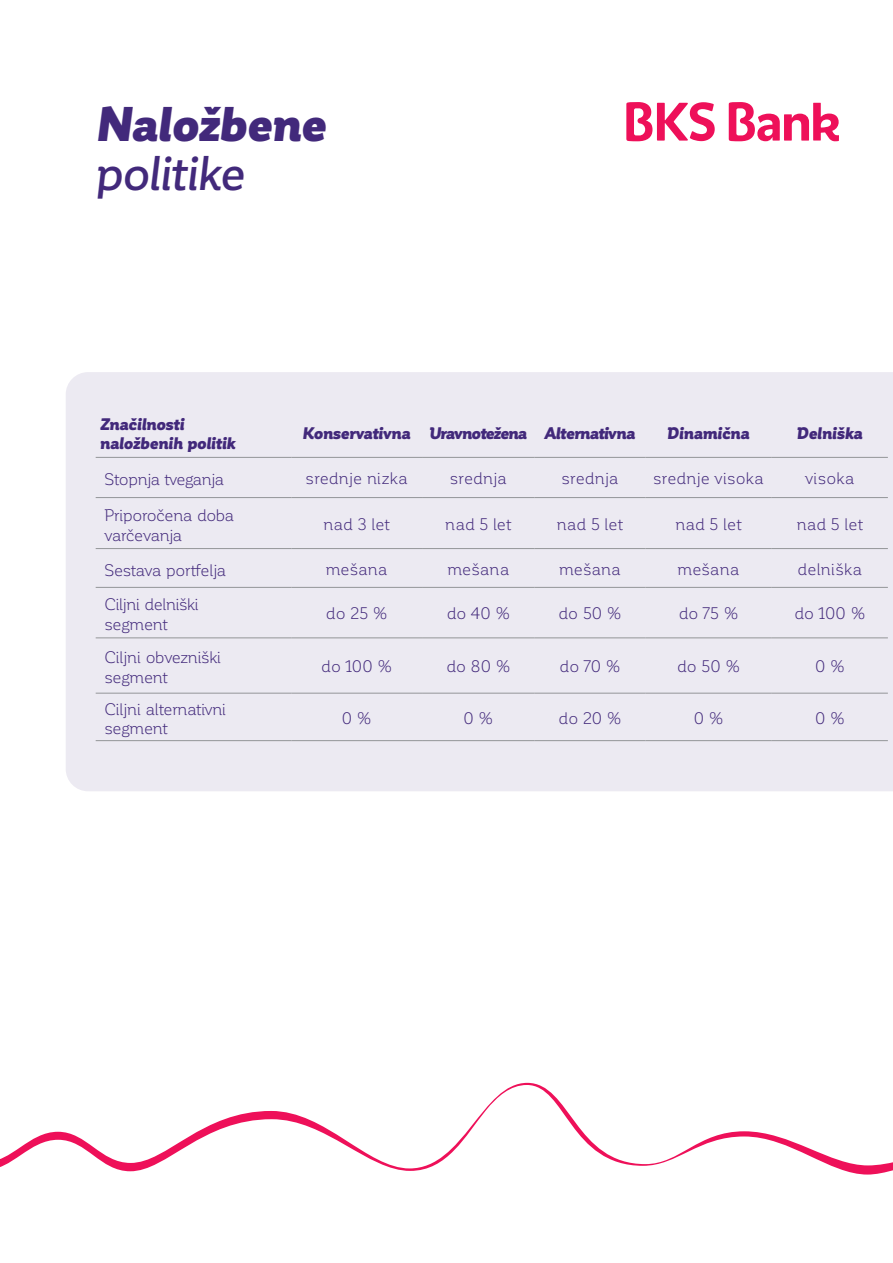
<style>
.page{position:relative;width:893px;height:1263px;background:#fff}
.page>*{position:absolute;margin:0;border:0;box-sizing:border-box;transform-origin:0 0}
.t1{font:italic 900 48px "Corporative";letter-spacing:-.02em;color:#42297b}
.t2{font:italic 500 48px "Corporative";letter-spacing:-.01em;color:#42297b}
.t3{font:16.5px/19.8px "Corporative";color:#42297b}
.t4{font:italic 900 16.5px/19.8px "Corporative";letter-spacing:-.025em;color:#42297b}
.t5{font:16.5px "Corporative";letter-spacing:-.025em;color:#42297b}
.t6{font:16.5px "Corporative";letter-spacing:-.035em;color:#42297b}
.t7{font:italic 900 16.5px "Corporative";letter-spacing:-.05em;color:#42297b}
</style>
<div class="page">
<svg style="left:626px;top:102px;width:213px;height:39px"></svg>
<div style="left:66px;top:372px;width:827px;height:419px;background:#eceaf2"></div>
<hr style="left:96px;top:457px;width:195px;height:1px;background:#939598">
<hr style="left:291px;top:457px;width:131px;height:1px;background:#939598">
<hr style="left:422px;top:457px;width:113px;height:1px;background:#939598">
<hr style="left:535px;top:457px;width:110px;height:1px;background:#939598">
<hr style="left:645px;top:457px;width:127px;height:1px;background:#939598">
<hr style="left:772px;top:457px;width:116px;height:1px;background:#939598">
<hr style="left:96px;top:497px;width:195px;height:1px;background:#939598">
<hr style="left:291px;top:497px;width:131px;height:1px;background:#939598">
<hr style="left:422px;top:497px;width:113px;height:1px;background:#939598">
<hr style="left:535px;top:497px;width:110px;height:1px;background:#939598">
<hr style="left:645px;top:497px;width:127px;height:1px;background:#939598">
<hr style="left:772px;top:497px;width:116px;height:1px;background:#939598">
<hr style="left:96px;top:548px;width:195px;height:1px;background:#939598">
<hr style="left:291px;top:548px;width:131px;height:1px;background:#939598">
<hr style="left:422px;top:548px;width:113px;height:1px;background:#939598">
<hr style="left:535px;top:548px;width:110px;height:1px;background:#939598">
<hr style="left:645px;top:548px;width:127px;height:1px;background:#939598">
<hr style="left:772px;top:548px;width:116px;height:1px;background:#939598">
<hr style="left:96px;top:587px;width:195px;height:1px;background:#939598">
<hr style="left:291px;top:587px;width:131px;height:1px;background:#939598">
<hr style="left:422px;top:587px;width:113px;height:1px;background:#939598">
<hr style="left:535px;top:587px;width:110px;height:1px;background:#939598">
<hr style="left:645px;top:587px;width:127px;height:1px;background:#939598">
<hr style="left:772px;top:587px;width:116px;height:1px;background:#939598">
<hr style="left:96px;top:638px;width:195px;height:1px;background:#939598">
<hr style="left:291px;top:638px;width:131px;height:1px;background:#939598">
<hr style="left:422px;top:638px;width:113px;height:1px;background:#939598">
<hr style="left:535px;top:638px;width:110px;height:1px;background:#939598">
<hr style="left:645px;top:638px;width:127px;height:1px;background:#939598">
<hr style="left:772px;top:638px;width:116px;height:1px;background:#939598">
<hr style="left:96px;top:693px;width:195px;height:1px;background:#939598">
<hr style="left:291px;top:693px;width:131px;height:1px;background:#939598">
<hr style="left:422px;top:693px;width:113px;height:1px;background:#939598">
<hr style="left:535px;top:693px;width:110px;height:1px;background:#939598">
<hr style="left:645px;top:693px;width:127px;height:1px;background:#939598">
<hr style="left:772px;top:693px;width:116px;height:1px;background:#939598">
<hr style="left:96px;top:740px;width:195px;height:1px;background:#939598">
<hr style="left:291px;top:740px;width:131px;height:1px;background:#939598">
<hr style="left:422px;top:740px;width:113px;height:1px;background:#939598">
<hr style="left:535px;top:740px;width:110px;height:1px;background:#939598">
<hr style="left:645px;top:740px;width:127px;height:1px;background:#939598">
<hr style="left:772px;top:740px;width:116px;height:1px;background:#939598">
<svg style="left:0;top:1083px;width:893px;height:92px"></svg>
<p class="t1" style="left:96px;top:97px;width:232px">Naložbene</p>
<p class="t2" style="left:96px;top:147px;width:151px">politike</p>
<p class="t4" style="left:100px;top:414px;width:137px">Značilnosti naložbenih politik</p>
<p class="t4" style="left:302px;top:424px;width:110px">Konservativna</p>
<p class="t7" style="left:429px;top:424px;width:100px">Uravnotežena</p>
<p class="t4" style="left:544px;top:424px;width:92px">Alternativna</p>
<p class="t4" style="left:667px;top:424px;width:84px">Dinamična</p>
<p class="t4" style="left:797px;top:424px;width:68px">Delniška</p>
<p class="t5" style="left:105px;top:471px;width:121px">Stopnja tveganja</p>
<p class="t3" style="left:306px;top:469px;width:104px">srednje nizka</p>
<p class="t3" style="left:450px;top:469px;width:58px">srednja</p>
<p class="t3" style="left:562px;top:469px;width:58px">srednja</p>
<p class="t3" style="left:653px;top:469px;width:112px">srednje visoka</p>
<p class="t3" style="left:805px;top:469px;width:51px">visoka</p>
<p class="t5" style="left:105px;top:506px;width:131px">Priporočena doba</p>
<p class="t5" style="left:105px;top:526px;width:79px">varčevanja</p>
<p class="t3" style="left:323px;top:514px;width:68px">nad 3 let</p>
<p class="t3" style="left:445px;top:514px;width:68px">nad 5 let</p>
<p class="t3" style="left:557px;top:514px;width:68px">nad 5 let</p>
<p class="t3" style="left:675px;top:514px;width:68px">nad 5 let</p>
<p class="t3" style="left:797px;top:514px;width:68px">nad 5 let</p>
<p class="t3" style="left:105px;top:560px;width:123px">Sestava portfelja</p>
<p class="t3" style="left:326px;top:559px;width:63px">mešana</p>
<p class="t3" style="left:447px;top:559px;width:63px">mešana</p>
<p class="t3" style="left:559px;top:559px;width:63px">mešana</p>
<p class="t3" style="left:678px;top:559px;width:63px">mešana</p>
<p class="t3" style="left:798px;top:559px;width:66px">delniška</p>
<p class="t3" style="left:105px;top:595px;width:95px">Ciljni delniški</p>
<p class="t6" style="left:105px;top:616px;width:65px">segment</p>
<p class="t3" style="left:326px;top:604px;width:63px">do 25 %</p>
<p class="t3" style="left:447px;top:604px;width:65px">do 40 %</p>
<p class="t3" style="left:558px;top:604px;width:64px">do 50 %</p>
<p class="t3" style="left:679px;top:604px;width:61px">do 75 %</p>
<p class="t3" style="left:794px;top:604px;width:72px">do 100 %</p>
<p class="t3" style="left:105px;top:648px;width:118px">Ciljni obvezniški</p>
<p class="t6" style="left:105px;top:668px;width:65px">segment</p>
<p class="t3" style="left:321px;top:657px;width:72px">do 100 %</p>
<p class="t3" style="left:446px;top:657px;width:65px">do 80 %</p>
<p class="t3" style="left:560px;top:657px;width:62px">do 70 %</p>
<p class="t3" style="left:677px;top:657px;width:64px">do 50 %</p>
<p class="t3" style="left:815px;top:657px;width:31px">0 %</p>
<p class="t3" style="left:105px;top:699px;width:123px">Ciljni alternativni segment</p>
<p class="t3" style="left:342px;top:708px;width:31px">0 %</p>
<p class="t3" style="left:464px;top:708px;width:31px">0 %</p>
<p class="t3" style="left:558px;top:708px;width:64px">do 20 %</p>
<p class="t3" style="left:694px;top:708px;width:31px">0 %</p>
<p class="t3" style="left:815px;top:708px;width:31px">0 %</p>
</div>
